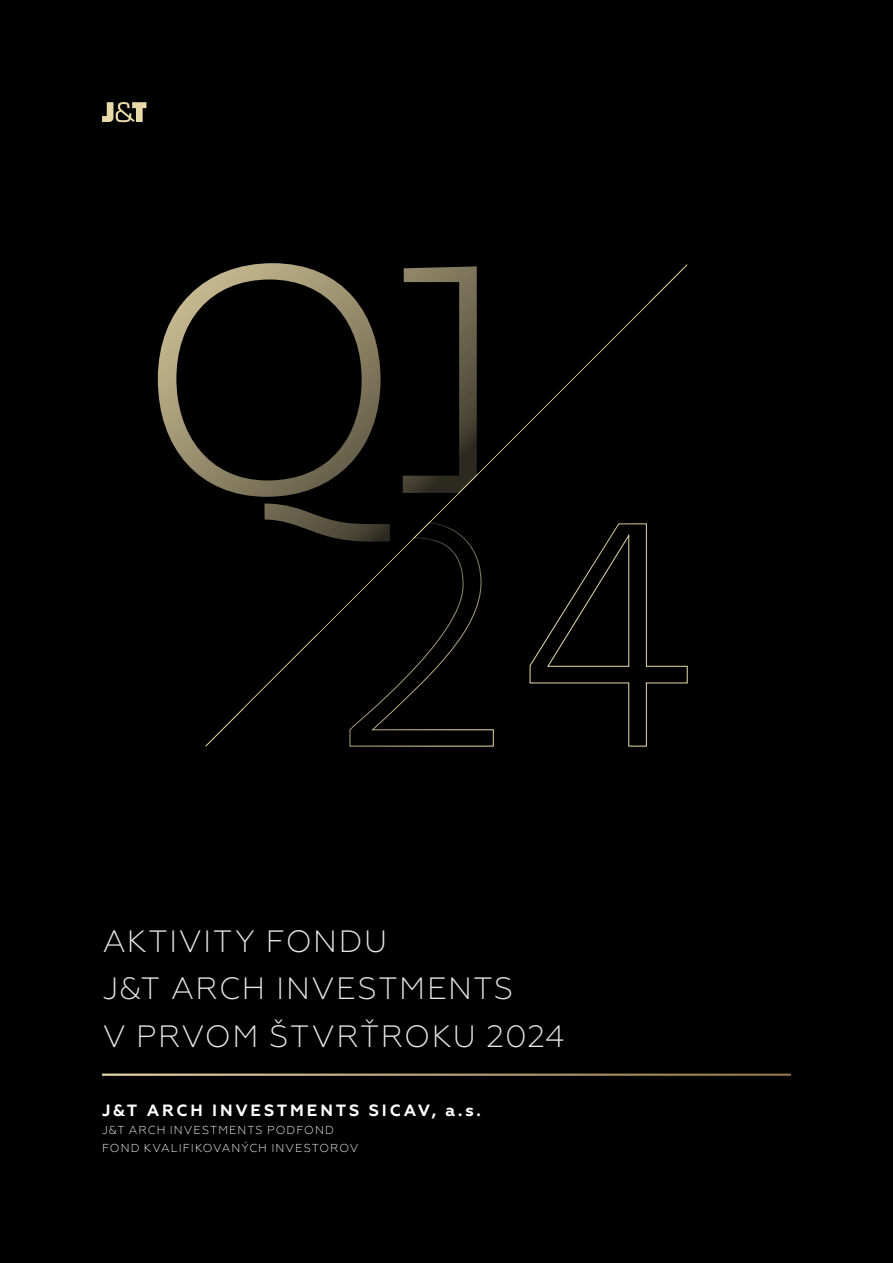
<style>
.page{position:relative;width:893px;height:1263px;background:#000}
.page>*{position:absolute;margin:0;border:0;box-sizing:border-box;transform-origin:0 0}
.t1{font:300 30.75px/47.4px "Geometria";letter-spacing:.05em;color:#fff}
.t2{font:700 16.35px "Geometria";letter-spacing:.175em;color:#fff}
.t3{font:300 11.55px/18.3px "Geometria";letter-spacing:.085em;color:#fff}
</style>
<div class="page">
<hr style="left:102px;top:1073px;width:689px;height:3px;background:#fff">
<svg style="left:120px;top:102px;width:529px;height:393px"></svg>
<svg style="left:244px;top:355px;width:444px;height:392px"></svg>
<svg style="left:102px;top:102px;width:44px;height:20px"></svg>
<h1 class="t1" style="left:102px;top:917px;width:464px">AKTIVITY FONDU<br>J&amp;T ARCH INVESTMENTS<br>V PRVOM ŠTVRŤROKU 2024</h1>
<h2 class="t2" style="left:102px;top:1100px;width:380px">J&amp;T ARCH INVESTMENTS SICAV, a.s.</h2>
<p class="t3" style="left:102px;top:1121px;width:258px">J&amp;T ARCH INVESTMENTS PODFOND<br>FOND KVALIFIKOVANÝCH INVESTOROV</p>
</div>
